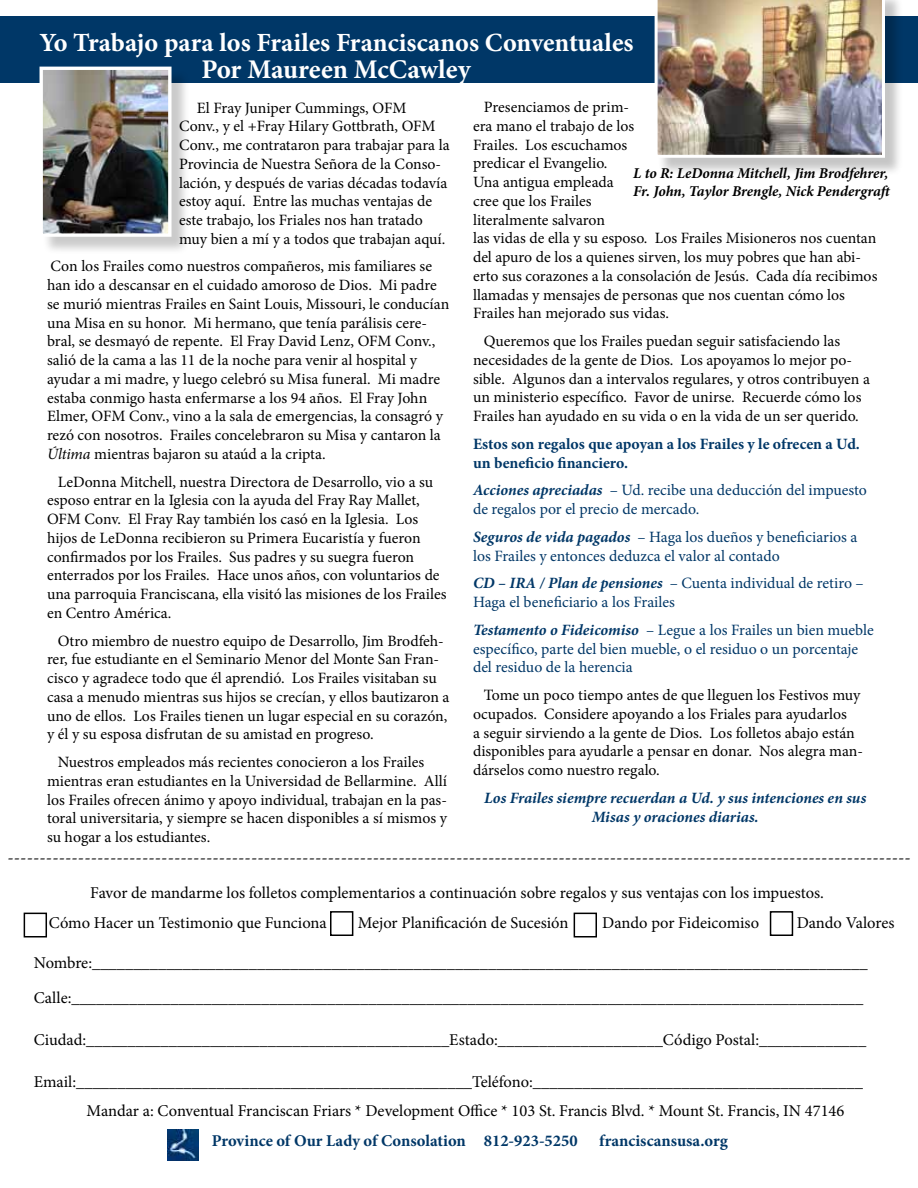
<style>
.page{position:relative;width:918px;height:1188px;background:#fff}
.page>*{position:absolute;margin:0;border:0;box-sizing:border-box;transform-origin:0 0}
.t1{font:700 27px "Minion Pro";letter-spacing:-.005em;color:#fff}
.t2{font:700 26.25px "Minion Pro";color:#fff}
.t3{font:18px "Minion Pro";color:#000}
.t4{font:16.5px/34.8px "Minion Pro";color:#000}
.t5{font:700 16.5px "Minion Pro";color:#003767}
.t6{font:15.75px/18.8px "Minion Pro";color:#000}
.t7{font:15.75px/18.8px "Minion Pro";color:#003767}
.t8{font:italic 700 15.75px/18.8px "Minion Pro";color:#003767;text-align:center}
.t9{font:700 15.75px/18.8px "Minion Pro";color:#003767}
.t10{font:italic 700 15px/18px "Minion Pro";letter-spacing:-.005em;color:#000}
.s1{font-style:italic}
.s2{font-weight:700;font-style:italic}
</style>
<div class="page">
<div style="left:0;top:16px;width:918px;height:67px;background:#003767"></div>
<img style="left:168px;top:1130px;width:30px;height:30px">
<div style="left:657px;top:0;width:247px;height:176px;background:#000;opacity:.23"></div>
<img style="left:655px;top:0;width:230px;height:158px">
<div style="left:42px;top:69px;width:148px;height:187px;background:#000;opacity:.21"></div>
<img style="left:44px;top:71px;width:124px;height:162px">
<div style="left:40px;top:67px;width:132px;height:170px;border:3px solid #fff"></div>
<div style="left:24px;top:913px;width:23px;height:25px;border:2px solid #000"></div>
<div style="left:330px;top:911px;width:23px;height:25px;border:2px solid #000"></div>
<div style="left:574px;top:913px;width:23px;height:25px;border:2px solid #000"></div>
<div style="left:770px;top:911px;width:23px;height:25px;border:2px solid #000"></div>
<h2 class="t2" style="left:40px;top:24px;width:596px">Yo Trabajo para los Frailes Franciscanos Conventuales</h2>
<h1 class="t1" style="left:202px;top:51px;width:271px">Por Maureen McCawley</h1>
<p class="t6" style="left:179px;top:98px;width:272px;text-indent:18px">El Fray Juniper Cummings, OFM Conv., y el +Fray Hilary Gottbrath, OFM Conv., me contrataron para trabajar para la Provincia de Nuestra Señora de la Conso&shy;lación, y después de varias décadas todavía estoy aquí. Entre las muchas ventajas de este trabajo, los Friales nos han tratado muy bien a mí y a todos que trabajan aquí.</p>
<p class="t6" style="left:47px;top:257px;width:404px">Con los Frailes como nuestros compañeros, mis familiares se han ido a descansar en el cuidado amoroso de Dios. Mi padre se murió mientras Frailes en Saint Louis, Missouri, le conducían una Misa en su honor. Mi hermano, que tenía parálisis cere&shy;bral, se desmayó de repente. El Fray David Lenz, OFM Conv., salió de la cama a las 11 de la noche para venir al hospital y ayudar a mi madre, y luego celebró su Misa funeral. Mi madre estaba conmigo hasta enfermarse a los 94 años. El Fray John Elmer, OFM Conv., vino a la sala de emergencias, la consagró y rezó con nosotros. Frailes concelebraron su Misa y cantaron la <span class="s1">Última</span> mientras bajaron su ataúd a la cripta.</p>
<p class="t6" style="left:47px;top:472px;width:401px;text-indent:11px">LeDonna Mitchell, nuestra Directora de Desarrollo, vio a su esposo entrar en la Iglesia con la ayuda del Fray Ray Mallet, OFM Conv. El Fray Ray también los casó en la Iglesia. Los hijos de LeDonna recibieron su Primera Eucaristía y fueron confirmados por los Frailes. Sus padres y su suegra fueron enterrados por los Frailes. Hace unos años, con voluntarios de una parroquia Franciscana, ella visitó las misiones de los Frailes en Centro América.</p>
<p class="t6" style="left:47px;top:631px;width:404px;text-indent:11px">Otro miembro de nuestro equipo de Desarrollo, Jim Brodfeh&shy;rer, fue estudiante en el Seminario Menor del Monte San Fran&shy;cisco y agradece todo que él aprendió. Los Frailes visitaban su casa a menudo mientras sus hijos se crecían, y ellos bautizaron a uno de ellos. Los Frailes tienen un lugar especial en su corazón, y él y su esposa disfrutan de su amistad en progreso.</p>
<p class="t6" style="left:47px;top:753px;width:402px;text-indent:11px">Nuestros empleados más recientes conocieron a los Frailes mientras eran estudiantes en la Universidad de Bellarmine. Allí los Frailes ofrecen ánimo y apoyo individual, trabajan en la pas&shy;toral universitaria, y siempre se hacen disponibles a sí mismos y su hogar a los estudiantes.</p>
<p class="t6" style="left:473px;top:98px;width:406px;text-indent:11px">Presenciamos de prim-<br>era mano el trabajo de los<br>Frailes. Los escuchamos<br>predicar el Evangelio.<br>Una antigua empleada<br>cree que los Frailes<br>literalmente salvaron<br>las vidas de ella y su esposo. Los Frailes Misioneros nos cuentan del apuro de los a quienes sirven, los muy pobres que han abi&shy;erto sus corazones a la consolación de Jesús. Cada día recibimos llamadas y mensajes de personas que nos cuentan cómo los Frailes han mejorado sus vidas.</p>
<p class="t6" style="left:473px;top:332px;width:399px;text-indent:11px">Queremos que los Frailes puedan seguir satisfaciendo las necesidades de la gente de Dios. Los apoyamos lo mejor po&shy;sible. Algunos dan a intervalos regulares, y otros contribuyen a un ministerio específico. Favor de unirse. Recuerde cómo los Frailes han ayudado en su vida o en la vida de un ser querido.</p>
<p class="t9" style="left:473px;top:434px;width:388px">Estos son regalos que apoyan a los Frailes y le ofrecen a Ud. un beneficio financiero.</p>
<p class="t7" style="left:473px;top:481px;width:395px"><span class="s2">Acciones apreciadas</span> – Ud. recibe una deducción del impuesto de regalos por el precio de mercado.</p>
<p class="t7" style="left:473px;top:528px;width:386px"><span class="s2">Seguros de vida pagados</span> – Haga los dueños y beneficiarios a los Frailes y entonces deduzca el valor al contado</p>
<p class="t7" style="left:473px;top:574px;width:392px"><span class="s2">CD – IRA / Plan de pensiones</span> – Cuenta individual de retiro –<br>Haga el beneficiario a los Frailes</p>
<p class="t7" style="left:473px;top:621px;width:402px"><span class="s2">Testamento o Fideicomiso</span> – Legue a los Frailes un bien mueble específico, parte del bien mueble, o el residuo o un porcentaje del residuo de la herencia</p>
<p class="t6" style="left:473px;top:686px;width:392px;text-indent:11px">Tome un poco tiempo antes de que lleguen los Festivos muy ocupados. Considere apoyando a los Friales para ayudarlos<br>a seguir sirviendo a la gente de Dios. Los folletos abajo están disponibles para ayudarle a pensar en donar. Nos alegra man&shy;dárselos como nuestro regalo.</p>
<p class="t8" style="left:484px;top:788px;width:384px">Los Frailes siempre recuerdan a Ud. y sus intenciones en sus<br>Misas y oraciones diarias.</p>
<p class="t3" style="left:8px;top:845px;width:905px">---------------------------------------------------------------------------------------------------------------------------------------------</p>
<p class="t10" style="left:633px;top:164px;width:261px">L to R: LeDonna Mitchell, Jim Brodfehrer,<br>Fr. John, Taylor Brengle, Nick Pendergraft</p>
<p class="t4" style="left:90px;top:876px;width:735px">Favor de mandarme los folletos complementarios a continuación sobre regalos y sus ventajas con los impuestos.</p>
<p class="t4" style="left:49px;top:906px;width:280px">Cómo Hacer un Testimonio que Funciona</p>
<p class="t4" style="left:358px;top:906px;width:212px">Mejor Planificación de Sucesión</p>
<p class="t4" style="left:602px;top:906px;width:159px">Dando por Fideicomiso</p>
<p class="t4" style="left:797px;top:906px;width:99px">Dando Valores</p>
<p class="t4" style="left:34px;top:946px;width:835px">Nombre:______________________________________________________________________________________________<br>Calle:________________________________________________________________________________________________</p>
<p class="t4" style="left:34px;top:1022px;width:834px">Ciudad:____________________________________________Estado:____________________Código Postal:_____________</p>
<p class="t4" style="left:87px;top:1067px;width:778px;line-height:28.8px;text-indent:-53px">Email:________________________________________________Teléfono:________________________________________<br>Mandar a: Conventual Franciscan Friars * Development Office * 103 St. Francis Blvd. * Mount St. Francis, IN 47146</p>
<p class="t5" style="left:212px;top:1129px;width:367px">Province of Our Lady of Consolation 812-923-5250</p>
<p class="t5" style="left:599px;top:1129px;width:130px">franciscansusa.org</p>
</div>
